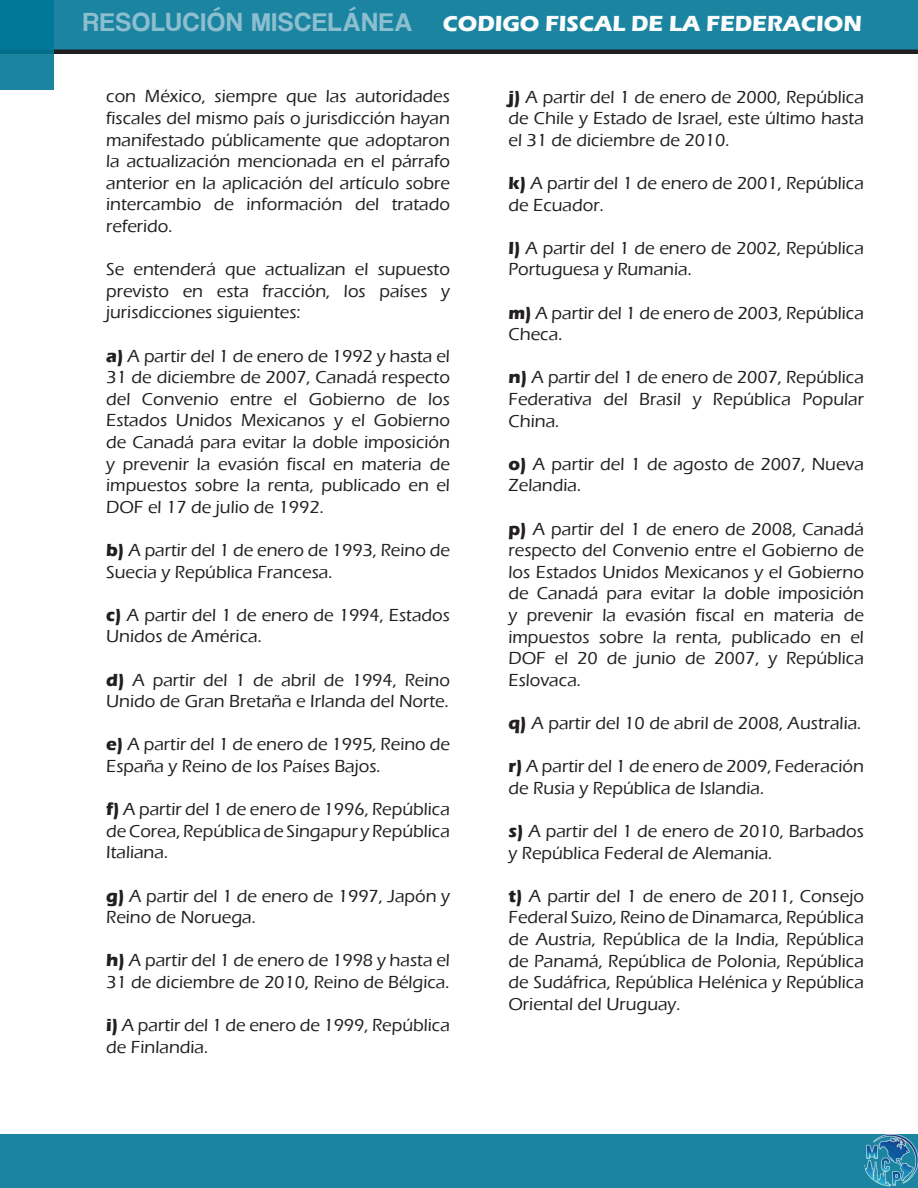
<style>
.page{position:relative;width:918px;height:1188px;background:#fff}
.page>*{position:absolute;margin:0;border:0;box-sizing:border-box;transform-origin:0 0}
.t1{font:27px "Coolvetica Rg";letter-spacing:.05em;color:#9ac5d5}
.t2{font:700 22.5px "Eras ITC";color:#fcfcfc}
.t3{font:500 18px/21.6px "Eras ITC";color:#231f20}
.s1{font-weight:700}
</style>
<div class="page">
<div style="left:0;top:0;width:918px;height:54px;background:#1a84a1"></div>
<div style="left:0;top:1134px;width:918px;height:54px;background:#1a84a1"></div>
<hr style="left:0;top:50px;width:918px;height:4px;background:#231f20">
<img style="left:864px;top:1134px;width:54px;height:53px">
<svg style="left:0;top:0;width:54px;height:90px;background:#0b7c9a"></svg>
<h1 class="t1" style="left:83px;top:6px;width:331px">RESOLUCIÓN MISCELÁNEA</h1>
<p class="t2" style="left:443px;top:11px;width:421px">CODIGO FISCAL DE LA FEDERACION</p>
<p class="t3" style="left:106px;top:86px;width:345px;text-align:justify">con México, siempre que las autoridades fiscales del mismo país o jurisdicción hayan manifestado públicamente que adoptaron la actualización mencionada en el párrafo anterior en la aplicación del artículo sobre intercambio de información del tratado referido.</p>
<p class="t3" style="left:106px;top:259px;width:345px;text-align:justify">Se entenderá que actualizan el supuesto previsto en esta fracción, los países y jurisdicciones siguientes:</p>
<p class="t3" style="left:106px;top:345px;width:345px;text-align:justify"><span class="s1">a)</span> A partir del 1 de enero de 1992 y hasta el 31 de diciembre de 2007, Canadá respecto del Convenio entre el Gobierno de los Estados Unidos Mexicanos y el Gobierno de Canadá para evitar la doble imposición y prevenir la evasión fiscal en materia de impuestos sobre la renta, publicado en el DOF el 17 de julio de 1992.</p>
<p class="t3" style="left:106px;top:539px;width:345px"><span class="s1">b)</span> A partir del 1 de enero de 1993, Reino de<br>Suecia y República Francesa.</p>
<p class="t3" style="left:106px;top:604px;width:345px"><span class="s1">c)</span> A partir del 1 de enero de 1994, Estados<br>Unidos de América.</p>
<p class="t3" style="left:106px;top:669px;width:345px"><span class="s1">d)</span> A partir del 1 de abril de 1994, Reino<br>Unido de Gran Bretaña e Irlanda del Norte.</p>
<p class="t3" style="left:106px;top:734px;width:345px"><span class="s1">e)</span> A partir del 1 de enero de 1995, Reino de<br>España y Reino de los Países Bajos.</p>
<p class="t3" style="left:106px;top:799px;width:345px;text-align:justify"><span class="s1">f)</span> A partir del 1 de enero de 1996, República de Corea, República de Singapur y República Italiana.</p>
<p class="t3" style="left:106px;top:885px;width:345px"><span class="s1">g)</span> A partir del 1 de enero de 1997, Japón y<br>Reino de Noruega.</p>
<p class="t3" style="left:106px;top:950px;width:345px"><span class="s1">h)</span> A partir del 1 de enero de 1998 y hasta el<br>31 de diciembre de 2010, Reino de Bélgica.</p>
<p class="t3" style="left:106px;top:1015px;width:345px"><span class="s1">i)</span> A partir del 1 de enero de 1999, República de Finlandia.</p>
<p class="t3" style="left:508px;top:86px;width:357px;text-align:justify"><span class="s1">j)</span> A partir del 1 de enero de 2000, República de Chile y Estado de Israel, este último hasta el 31 de diciembre de 2010.</p>
<p class="t3" style="left:508px;top:172px;width:357px"><span class="s1">k)</span> A partir del 1 de enero de 2001, República de Ecuador.</p>
<p class="t3" style="left:508px;top:237px;width:357px"><span class="s1">l)</span> A partir del 1 de enero de 2002, República<br>Portuguesa y Rumania.</p>
<p class="t3" style="left:508px;top:302px;width:357px"><span class="s1">m)</span> A partir del 1 de enero de 2003, República<br>Checa.</p>
<p class="t3" style="left:508px;top:367px;width:357px;text-align:justify"><span class="s1">n)</span> A partir del 1 de enero de 2007, República Federativa del Brasil y República Popular China.</p>
<p class="t3" style="left:508px;top:453px;width:357px"><span class="s1">o)</span> A partir del 1 de agosto de 2007, Nueva<br>Zelandia.</p>
<p class="t3" style="left:508px;top:518px;width:357px;text-align:justify"><span class="s1">p)</span> A partir del 1 de enero de 2008, Canadá respecto del Convenio entre el Gobierno de los Estados Unidos Mexicanos y el Gobierno de Canadá para evitar la doble imposición y prevenir la evasión fiscal en materia de impuestos sobre la renta, publicado en el DOF el 20 de junio de 2007, y República Eslovaca.</p>
<p class="t3" style="left:508px;top:712px;width:354px"><span class="s1">q)</span> A partir del 10 de abril de 2008, Australia.</p>
<p class="t3" style="left:508px;top:756px;width:357px"><span class="s1">r)</span> A partir del 1 de enero de 2009, Federación de Rusia y República de Islandia.</p>
<p class="t3" style="left:508px;top:820px;width:357px"><span class="s1">s)</span> A partir del 1 de enero de 2010, Barbados y República Federal de Alemania.</p>
<p class="t3" style="left:508px;top:885px;width:357px;text-align:justify"><span class="s1">t)</span> A partir del 1 de enero de 2011, Consejo Federal Suizo, Reino de Dinamarca, República de Austria, República de la India, República de Panamá, República de Polonia, República de Sudáfrica, República Helénica y República Oriental del Uruguay.</p>
</div>
